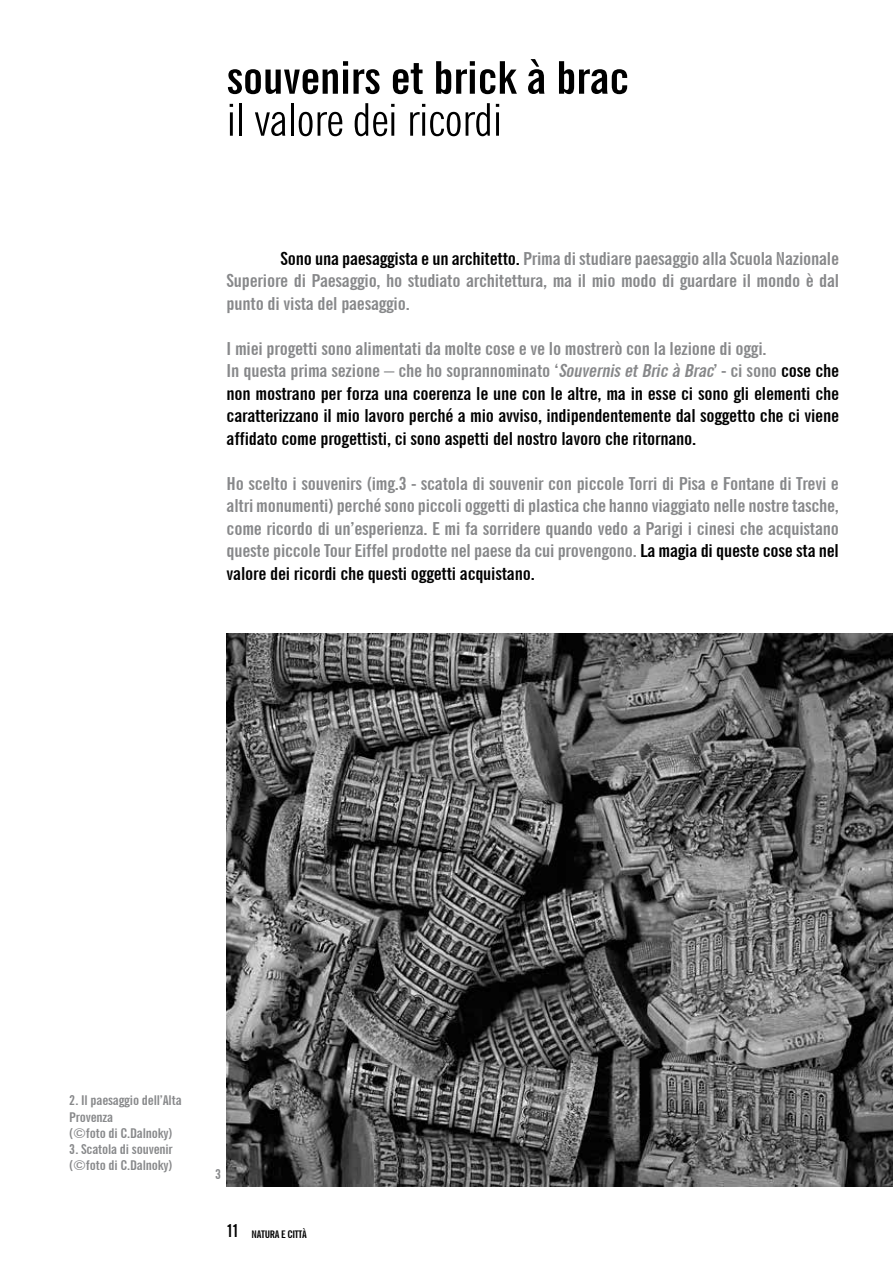
<style>
.page{position:relative;width:893px;height:1263px;background:#fff}
.page>*{position:absolute;margin:0;border:0;box-sizing:border-box;transform-origin:0 0}
.t1{font:700 extra-condensed 45px "News Gothic BT";letter-spacing:-.005em;color:#000;scale:1.15 1}
.t2{font:extra-condensed 45px "News Gothic BT";letter-spacing:-.005em;color:#000;scale:1.15 1}
.t3{font:700 extra-condensed 18px/22.5px "News Gothic BT";letter-spacing:-.01em;color:#87888a;text-align:justify;scale:1.15 1}
.t4{font:700 extra-condensed 18px/22.5px "News Gothic BT";letter-spacing:-.01em;color:#000;scale:1.15 1}
.t5{font:700 extra-condensed 13.5px/16.2px "News Gothic BT";letter-spacing:-.01em;color:#87888a;scale:1.15 1}
.t6{font:700 extra-condensed 10.5px "News Gothic BT";letter-spacing:-.025em;color:#000;scale:1.15 1}
.s1{color:#000}
.s2{color:#87888a}
.s3{font-style:italic;color:#87888a}
.s4{font-size:18px}
</style>
<div class="page">
<img style="left:227px;top:634px;width:666px;height:552px">
<h1 class="t1" style="left:227px;top:50px;width:351px">souvenirs et brick à brac</h1>
<h1 class="t2" style="left:227px;top:93px;width:241px">il valore dei ricordi</h1>
<p class="t3" style="left:227px;top:247px;width:534px;text-indent:54px"><span class="s1">Sono una paesaggista e un architetto.</span> Prima di studiare paesaggio alla Scuola Nazionale Superiore di Paesaggio, ho studiato architettura, ma il mio modo di guardare il mondo è dal punto di vista del paesaggio.</p>
<p class="t4" style="left:227px;top:337px;width:534px"><span class="s2">I miei progetti sono alimentati da molte cose e ve lo mostrerò con la lezione di oggi.<br>In questa prima sezione – che ho soprannominato ‘</span><span class="s3">SouvernisetBric à Brac</span><span class="s2">’ - ci sono</span> cose che non mostrano per forza una coerenza le une con le altre, ma in esse ci sono gli elementi che caratterizzano il mio lavoro perché a mio avviso, indipendentemente dal soggetto che ci viene affidato come progettisti, ci sono aspetti del nostro lavoro che ritornano.</p>
<p class="t3" style="left:227px;top:472px;width:534px">Ho scelto i souvenirs (img.3 - scatola di souvenir con piccole Torri di Pisa e Fontane di Trevi e altri monumenti)perché sono piccoli oggetti di plastica che hanno viaggiato nelle nostre tasche, come ricordo di un’esperienza. E mi fa sorridere quando vedo a Parigi i cinesi che acquistano queste piccole Tour Eiffel prodotte nel paese da cui provengono. <span class="s1">La magia di queste cose sta nel valore dei ricordi che questi oggetti acquistano.</span></p>
<p class="t5" style="left:69px;top:1092px;width:99px">2. Il paesaggio dell’Alta<br>Provenza<br>(©foto di C.Dalnoky)</p>
<p class="t5" style="left:69px;top:1141px;width:91px">3. Scatola di souvenir (©foto di C.Dalnoky)</p>
<p class="t5" style="left:215px;top:1166px;width:7px">3</p>
<p class="t6" style="left:227px;top:1228px;width:71px"><span class="s4">11</span> NATURA E CITTÀ</p>
</div>
